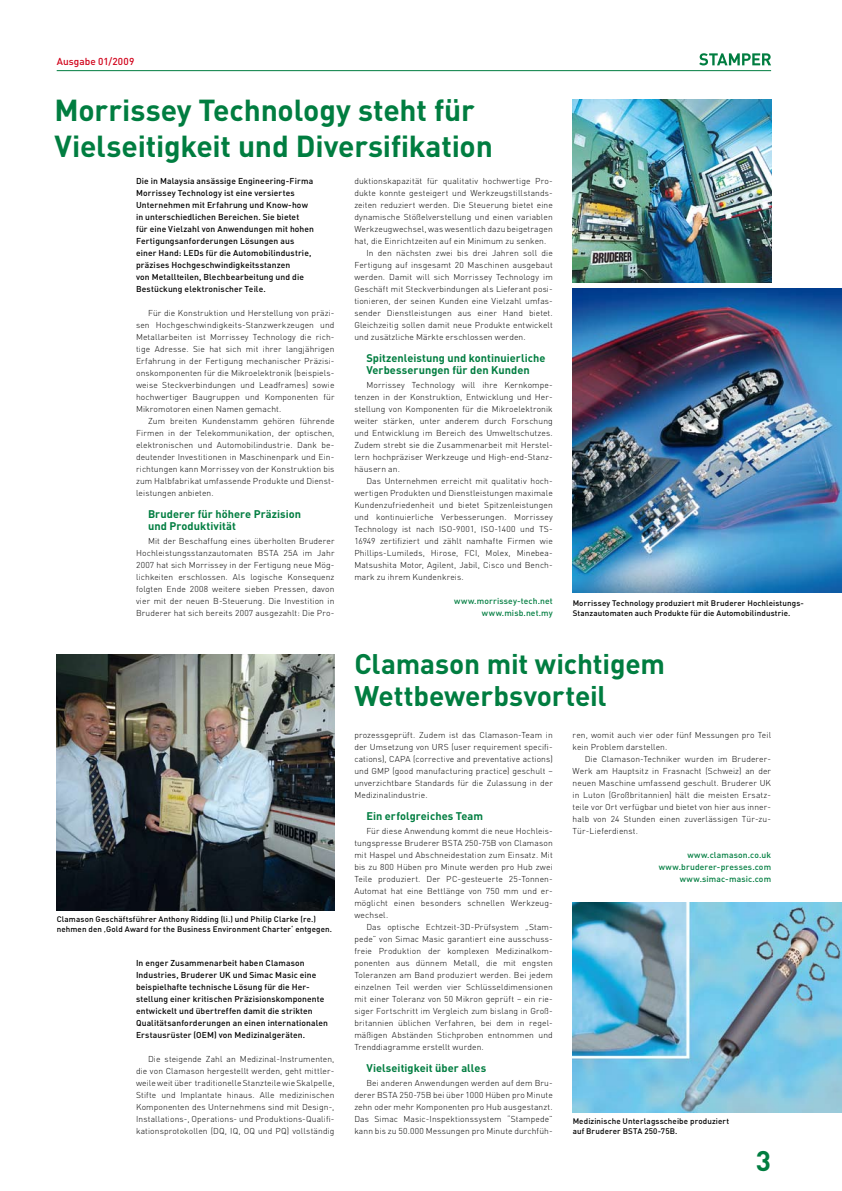
<style>
.page{position:relative;width:842px;height:1191px;background:#fff}
.page>*{position:absolute;margin:0;border:0;box-sizing:border-box;transform-origin:0 0}
.t1{font:700 30px/36px "DIN";letter-spacing:-.005em;color:#007d40}
.t2{font:700 28px/32px "DIN";letter-spacing:-.005em;color:#007d40}
.t3{font:700 11px/12px "DIN";letter-spacing:.005em;color:#007d40}
.t4{font:500 10px "DIN";letter-spacing:.01em;color:#d10019}
.t5{font:300 8.5px/12px "DIN";letter-spacing:.015em;color:#000;text-align:justify}
.t6{font:500 8.5px/12px "DIN";letter-spacing:.015em;color:#000}
.t7{font:500 8.5px/12px "DIN";letter-spacing:.015em;color:#007d40;text-align:right}
.t8{font:500 8px/10px "DIN";letter-spacing:.015em;color:#000}
</style>
<div class="page">
<hr style="left:57px;top:70px;width:714px;height:1px;background:#007d40">
<svg style="left:699px;top:53px;width:72px;height:12px"></svg>
<img style="left:573px;top:99px;width:198px;height:183px">
<img style="left:573px;top:289px;width:269px;height:303px">
<img style="left:573px;top:903px;width:269px;height:209px">
<img style="left:57px;top:655px;width:277px;height:255px">
<p class="t4" style="left:57px;top:55px;width:79px">Ausgabe 01/2009</p>
<h1 class="t1" style="left:54px;top:91px;width:440px">M orrissey Technology steht für<br>Vielseitigkeit und Diversifikation</h1>
<p class="t6" style="left:136px;top:174px;width:179px">Die in Malaysia ansässige Engineering-Firma Morrissey Technology ist eine versiertes Unternehmen mit Erfahrung und Know-how in unterschiedlichen Bereichen. Sie bietet<br>für eine Vielzahl von Anwendungen mit hohen Fertigungsanforderungen Lösungen aus einer Hand: LEDs für die Automobilindustrie, präzises Hochgeschwindigkeitsstanzen<br>von Metallteilen, Blechbearbeitung und die Bestückung elektronischer Teile.</p>
<p class="t5" style="left:136px;top:307px;width:200px;text-indent:12px">Für die Konstruktion und Herstellung von präzi&shy;sen Hochgeschwindigkeits-Stanzwerkzeugen und Metallarbeiten ist Morrissey Technology die rich&shy;tige Adresse. Sie hat sich mit ihrer langjährigen Erfahrung in der Fertigung mechanischer Präzisi&shy;onskomponenten für die Mikroelektronik (beispiels&shy;weise Steckverbindungen und Leadframes) sowie hochwertiger Baugruppen und Komponenten für Mikromotoren einen Namen gemacht.</p>
<p class="t5" style="left:136px;top:415px;width:200px;text-indent:12px">Zum breiten Kundenstamm gehören führende Firmen in der Telekommunikation, der optischen, elektronischen und Automobilindustrie. Dank be&shy;deutender Investitionen in Maschinenpark und Ein&shy;richtungen kann Morrissey von der Konstruktion bis zum Halbfabrikat umfassende Produkte und Dienst&shy;leistungen anbieten.</p>
<p class="t3" style="left:148px;top:507px;width:155px">Bruderer für höhere Präzision und Produktivität</p>
<p class="t5" style="left:136px;top:535px;width:200px;text-indent:12px">Mit der Beschaffung eines überholten Bruderer Hochleistungsstanzautomaten BSTA 25A im Jahr 2007 hat sich Morrissey in der Fertigung neue Mög&shy;lichkeiten erschlossen. Als logische Konsequenz folgten Ende 2008 weitere sieben Pressen, davon vier mit der neuen B-Steuerung. Die Investition in Bruderer hat sich bereits 2007 ausgezahlt: Die Pro-</p>
<p class="t5" style="left:354px;top:174px;width:200px">duktionskapazität für qualitativ hochwertige Pro-</p>
<p class="t5" style="left:354px;top:186px;width:200px">dukte konnte gesteigert und Werkzeugstillstands-</p>
<p class="t5" style="left:354px;top:198px;width:200px">zeiten reduziert werden. Die Steuerung bietet eine</p>
<p class="t5" style="left:354px;top:210px;width:200px">dynamische Stößelverstellung und einen variablen</p>
<p class="t5" style="left:354px;top:222px;width:200px">Werkzeugwechsel, was wesentlich dazu beigetragen</p>
<p class="t5" style="left:354px;top:234px;width:193px">hat, die Einrichtzeiten auf ein Minimum zu senken.</p>
<p class="t5" style="left:366px;top:246px;width:188px">In den nächsten zwei bis drei Jahren soll die</p>
<p class="t5" style="left:354px;top:258px;width:200px">Fertigung auf insgesamt 20 Maschinen ausgebaut</p>
<p class="t5" style="left:354px;top:270px;width:200px">werden. Damit will sich Morrissey Technology im</p>
<p class="t5" style="left:354px;top:282px;width:199px">Geschäft mit Steckverbindungen als Lieferant posi-</p>
<p class="t5" style="left:354px;top:294px;width:200px">tionieren, der seinen Kunden eine Vielzahl umfas-</p>
<p class="t5" style="left:354px;top:306px;width:200px">sender Dienstleistungen aus einer Hand bietet.</p>
<p class="t5" style="left:354px;top:318px;width:200px">Gleichzeitig sollen damit neue Produkte entwickelt</p>
<p class="t5" style="left:354px;top:330px;width:173px">und zusätzliche Märkte erschlossen werden.</p>
<p class="t3" style="left:366px;top:351px;width:181px">Spitzenleistung und kontinuierliche<br>Verbesserungen für den Kunden</p>
<p class="t5" style="left:354px;top:378px;width:200px;text-indent:12px">Morrissey Technology will ihre Kernkompe&shy;tenzen in der Konstruktion, Entwicklung und Her&shy;stellung von Komponenten für die Mikroelektronik weiter stärken, unter anderem durch Forschung und Entwicklung im Bereich des Umweltschutzes.<br>Zudem strebt sie die Zusammenarbeit mit Herstel&shy;lern hochpräziser Werkzeuge und High-end-Stanz&shy;häusern an.</p>
<p class="t5" style="left:354px;top:474px;width:200px;text-indent:12px">Das Unternehmen erreicht mit qualitativ hoch&shy;wertigen Produkten und Dienstleistungen maximale Kundenzufriedenheit und bietet Spitzenleistungen und kontinuierliche Verbesserungen. Morrissey Technology ist nach ISO-9001, ISO-1400 und TS-16949 zertifiziert und zählt namhafte Firmen wie Phillips-Lumileds, Hirose, FCI, Molex, Minebea-Matsushita Motor, Agilent, Jabil, Cisco und Bench&shy;mark zu ihrem Kundenkreis.</p>
<p class="t7" style="left:454px;top:594px;width:100px">www.morrissey-tech.net www.misb.net.my</p>
<p class="t8" style="left:573px;top:597px;width:232px">Morrissey Technology produziert mit Bruderer Hochleistungs-<br>Stanzautomaten auch Produkte für die Automobilindustrie.</p>
<p class="t8" style="left:57px;top:913px;width:277px">Clamason Geschäftsführer Anthony Ridding (li.) und Philip Clarke (re.) nehmen den ‚Gold Award for the Business Environment Charter‘ entgegen.</p>
<p class="t6" style="left:136px;top:956px;width:193px">In enger Zusammenarbeit haben Clamason Industries, Bruderer UK und Simac Masic eine beispielhafte technische Lösung für die Her&shy;stellung einer kritischen Präzisionskomponente entwickelt und übertreffen damit die strikten Qualitätsanforderungen an einen internationalen Erstausrüster (OEM) von Medizinalgeräten.</p>
<p class="t5" style="left:136px;top:1053px;width:200px;text-indent:12px">Die steigende Zahl an Medizinal-Instrumenten, die von Clamason hergestellt werden, geht mittler&shy;weile weit über traditionelle Stanzteile wie Skalpelle, Stifte und Implantate hinaus. Alle medizinischen Komponenten des Unternehmens sind mit Design-, Installations-, Operations- und Produktions-Qualifi&shy;kationsprotokollen (DQ, IQ, OQ und PQ) vollständig</p>
<h2 class="t2" style="left:354px;top:646px;width:312px">Clamason mit wichtigem<br>Wettbewerbsvorteil</h2>
<p class="t5" style="left:354px;top:729px;width:200px">prozessgeprüft. Zudem ist das Clamason-Team in der Umsetzung von URS (user requirement specifi&shy;cations), CAPA (corrective and preventative actions) und GMP (good manufacturing practice) geschult – unverzichtbare Standards für die Zulassung in der Medizinalindustrie.</p>
<p class="t3" style="left:366px;top:809px;width:118px">Ein erfolgreiches Team</p>
<p class="t5" style="left:354px;top:825px;width:200px;text-align:left;text-indent:12px">Für diese Anwendung kommt die neue Hochleis&shy;tungspresse Bruderer BSTA 250-75B von Clamason mit Haspel und Abschneidestation zum Einsatz. Mit bis zu 800 Hüben pro Minute werden pro Hub zwei Teile produziert. Der PC-gesteuerte 25-Tonnen-Automat hat eine Bettlänge von 750 mm und er&shy;möglicht einen besonders schnellen Werkzeug&shy;wechsel.</p>
<p class="t5" style="left:354px;top:921px;width:200px;text-indent:12px">Das optische Echtzeit-3D-Prüfsystem „Stam&shy;pede” von Simac Masic garantiert eine ausschuss&shy;freie Produktion der komplexen Medizinalkom&shy;ponenten aus dünnem Metall, die mit engsten Toleranzen am Band produziert werden. Bei jedem einzelnen Teil werden vier Schlüsseldimensionen mit einer Toleranz von 50 Mikron geprüft – ein rie&shy;siger Fortschritt im Vergleich zum bislang in Groß&shy;britannien üblichen Verfahren, bei dem in regel&shy;mäßigen Abständen Stichproben entnommen und Trenddiagramme erstellt wurden.</p>
<p class="t3" style="left:366px;top:1061px;width:121px">Vielseitigkeit über alles</p>
<p class="t5" style="left:354px;top:1077px;width:200px;text-indent:12px">Bei anderen Anwendungen werden auf dem Bru&shy;derer BSTA 250-75B bei über 1000 Hüben pro Minute zehn oder mehr Komponenten pro Hub ausgestanzt.<br>Das Simac Masic-Inspektionssystem “Stampede” kann bis zu 50.000 Messungen pro Minute durchfüh-</p>
<p class="t5" style="left:573px;top:729px;width:200px">ren, womit auch vier oder fünf Messungen pro Teil kein Problem darstellen.</p>
<p class="t5" style="left:573px;top:753px;width:200px;text-align:left;text-indent:12px">Die Clamason-Techniker wurden im Bruderer-Werk am Hauptsitz in Frasnacht (Schweiz) an der neuen Maschine umfassend geschult. Bruderer UK in Luton (Großbritannien) hält die meisten Ersatz&shy;teile vor Ort verfügbar und bietet von hier aus inner&shy;halb von 24 Stunden einen zuverlässigen Tür-zu-Tür-Lieferdienst.</p>
<p class="t7" style="left:659px;top:849px;width:114px">www.clamason.co.uk www.bruderer-presses.com www.simac-masic.com</p>
<p class="t8" style="left:573px;top:1116px;width:158px">Medizinische Unterlagsscheibe produziert auf Bruderer BSTA 250-75B.</p>
<h2 class="t2" style="left:756px;top:1143px;width:17px">3</h2>
</div>
